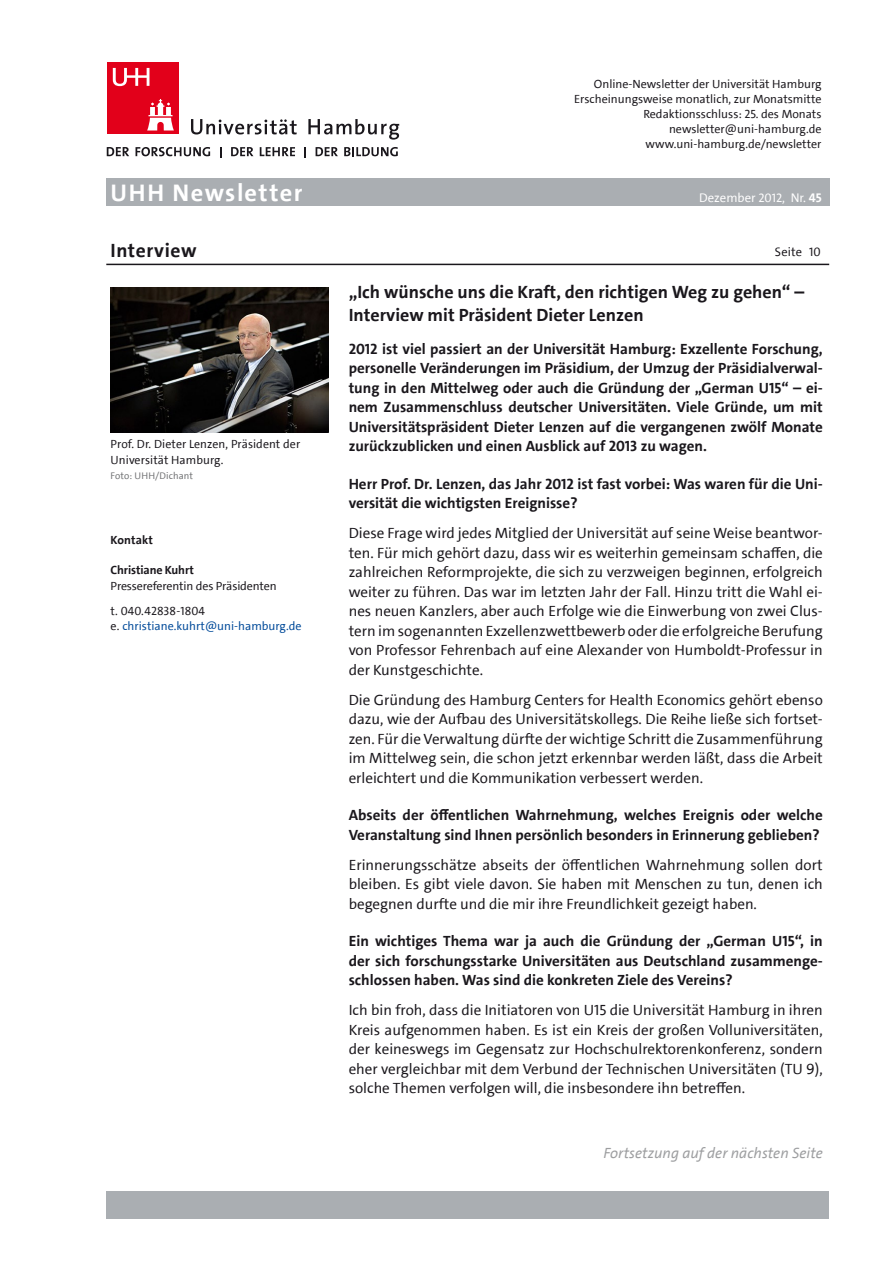
<style>
.page{position:relative;width:893px;height:1263px;background:#fff}
.page>*{position:absolute;margin:0;border:0;box-sizing:border-box;transform-origin:0 0}
.t1{font:700 24.3px "The Sans UHH";letter-spacing:.06em;color:#fff}
.t2{font:700 19.5px "The Sans UHH";letter-spacing:.03em;color:#1a171c}
.t3{font:700 18px/22.5px "The Sans UHH";color:#1a171c}
.t4{font:15px/19.5px "The Sans UHH";color:#1a171c;text-align:justify}
.t5{font:700 15px/19.5px "The Sans UHH";color:#1a171c;text-align:justify}
.t6{font:italic 15px "The Sans UHH";color:#9d9ea0}
.t7{font:12.75px "The Sans UHH";color:#fff}
.t8{font:12.3px "The Sans UHH";letter-spacing:.01em;color:#1a171c}
.t9{font:12px/15px "The Sans UHH";color:#1a171c}
.t10{font:12px "The Sans UHH";color:#004a99}
.t11{font:700 12px "The Sans UHH";letter-spacing:-.01em;color:#1a171c}
.t12{font:700 12px "The Sans UHH";letter-spacing:.01em;color:#1a171c}
.t13{font:9.75px "The Sans UHH";letter-spacing:.01em;color:#707173}
.s1{font-size:12.3px}
.s2{font-weight:700}
.s3{color:#1a171c}
</style>
<div class="page">
<svg style="left:191px;top:119px;width:106px;height:15px"></svg>
<svg style="left:308px;top:119px;width:91px;height:21px"></svg>
<div style="left:107px;top:63px;width:72px;height:71px;background:#e2001a"></div>
<svg style="left:147px;top:99px;width:27px;height:31px"></svg>
<svg style="left:113px;top:68px;width:36px;height:18px"></svg>
<svg style="left:107px;top:147px;width:22px;height:9px"></svg>
<svg style="left:136px;top:147px;width:74px;height:9px"></svg>
<svg style="left:231px;top:147px;width:22px;height:9px"></svg>
<svg style="left:260px;top:147px;width:35px;height:9px"></svg>
<svg style="left:316px;top:147px;width:22px;height:9px"></svg>
<svg style="left:344px;top:147px;width:54px;height:9px"></svg>
<div style="left:106px;top:179px;width:723px;height:27px;background:#aaaeb2"></div>
<div style="left:106px;top:1191px;width:723px;height:27px;background:#aaaeb2"></div>
<hr style="left:106px;top:264px;width:723px;height:1px;background:#1a171c">
<img style="left:111px;top:287px;width:217px;height:145px">
<p class="t9" style="left:574px;top:76px;width:249px;text-align:right">Online-Newsletter der Universität Hamburg Erscheinungsweise monatlich, zur Monatsmitte Redaktionsschluss: 25. des Monats newsletter@uni-hamburg.de www.uni-hamburg.de/newsletter</p>
<h1 class="t1" style="left:111px;top:177px;width:194px">UHH Newsletter</h1>
<p class="t7" style="left:699px;top:189px;width:124px">Dezember <span class="s1">2012</span>, Nr. <span class="s2">45</span></p>
<h2 class="t2" style="left:111px;top:238px;width:87px">Interview</h2>
<p class="t8" style="left:775px;top:244px;width:29px">Seite</p>
<p class="t3" style="left:349px;top:281px;width:457px">„Ich wünsche uns die Kraft, den richtigen Weg zu gehen“ –<br>Interview mit Präsident Dieter Lenzen</p>
<p class="t5" style="left:349px;top:339px;width:476px">2012 ist viel passiert an der Universität Hamburg: Exzellente Forschung, personelle Veränderungen im Präsidium, der Umzug der Präsidialverwal&shy;tung in den Mittelweg oder auch die Gründung der „German U15“ – ei&shy;nem Zusammenschluss deutscher Universitäten. Viele Gründe, um mit Universitätspräsident Dieter Lenzen auf die vergangenen zwölf Monate zurückzublicken und einen Ausblick auf 2013 zu wagen.</p>
<p class="t5" style="left:349px;top:474px;width:476px">Herr Prof. Dr. Lenzen, das Jahr 2012 ist fast vorbei: Was waren für die Uni&shy;versität die wichtigsten Ereignisse?</p>
<p class="t4" style="left:349px;top:524px;width:476px">Diese Frage wird jedes Mitglied der Universität auf seine Weise beantwor&shy;ten. Für mich gehört dazu, dass wir es weiterhin gemeinsam schaffen, die zahlreichen Reformprojekte, die sich zu verzweigen beginnen, erfolgreich weiter zu führen. Das war im letzten Jahr der Fall. Hinzu tritt die Wahl ei&shy;nes neuen Kanzlers, aber auch Erfolge wie die Einwerbung von zwei Clus&shy;tern im sogenannten Exzellenzwettbewerb oder die erfolgreiche Berufung von Professor Fehrenbach auf eine Alexander von Humboldt-Professur in der Kunstgeschichte.</p>
<p class="t4" style="left:349px;top:690px;width:476px">Die Gründung des Hamburg Centers for Health Economics gehört ebenso dazu, wie der Aufbau des Universitätskollegs. Die Reihe ließe sich fortset&shy;zen. Für die Verwaltung dürfte der wichtige Schritt die Zusammenführung im Mittelweg sein, die schon jetzt erkennbar werden läßt, dass die Arbeit erleichtert und die Kommunikation verbessert werden.</p>
<p class="t5" style="left:349px;top:806px;width:476px">Abseits der öffentlichen Wahrnehmung, welches Ereignis oder welche<br>Veranstaltung sind Ihnen persönlich besonders in Erinnerung geblieben?</p>
<p class="t4" style="left:349px;top:855px;width:476px">Erinnerungsschätze abseits der öffentlichen Wahrnehmung sollen dort bleiben. Es gibt viele davon. Sie haben mit Menschen zu tun, denen ich begegnen durfte und die mir ihre Freundlichkeit gezeigt haben.</p>
<p class="t5" style="left:349px;top:932px;width:476px">Ein wichtiges Thema war ja auch die Gründung der „German U15“, in der sich forschungsstarke Universitäten aus Deutschland zusammenge&shy;schlossen haben. Was sind die konkreten Ziele des Vereins?</p>
<p class="t4" style="left:349px;top:1001px;width:476px">Ich bin froh, dass die Initiatoren von U15 die Universität Hamburg in ihren Kreis aufgenommen haben. Es ist ein Kreis der großen Volluniversitäten, der keineswegs im Gegensatz zur Hochschulrektorenkonferenz, sondern eher vergleichbar mit dem Verbund der Technischen Universitäten (TU 9), solche Themen verfolgen will, die insbesondere ihn betreffen.</p>
<p class="t8" style="left:809px;top:244px;width:13px">10</p>
<p class="t9" style="left:111px;top:436px;width:191px;line-height:15.8px">Prof. Dr. Dieter Lenzen, Präsident der<br>Universität Hamburg.</p>
<p class="t13" style="left:111px;top:469px;width:84px">Foto: UHH/Dichant</p>
<p class="t12" style="left:111px;top:532px;width:44px">Kontakt</p>
<p class="t11" style="left:111px;top:562px;width:85px">Christiane Kuhrt</p>
<p class="t9" style="left:111px;top:574px;width:168px;line-height:24.8px">Pressereferentin des Präsidenten t. 040.42838-1804</p>
<p class="t10" style="left:111px;top:618px;width:193px"><span class="s3">e.</span> christiane.kuhrt@uni-hamburg.de</p>
<p class="t6" style="left:604px;top:1143px;width:221px">Fortsetzung auf der nächsten Seite</p>
</div>
